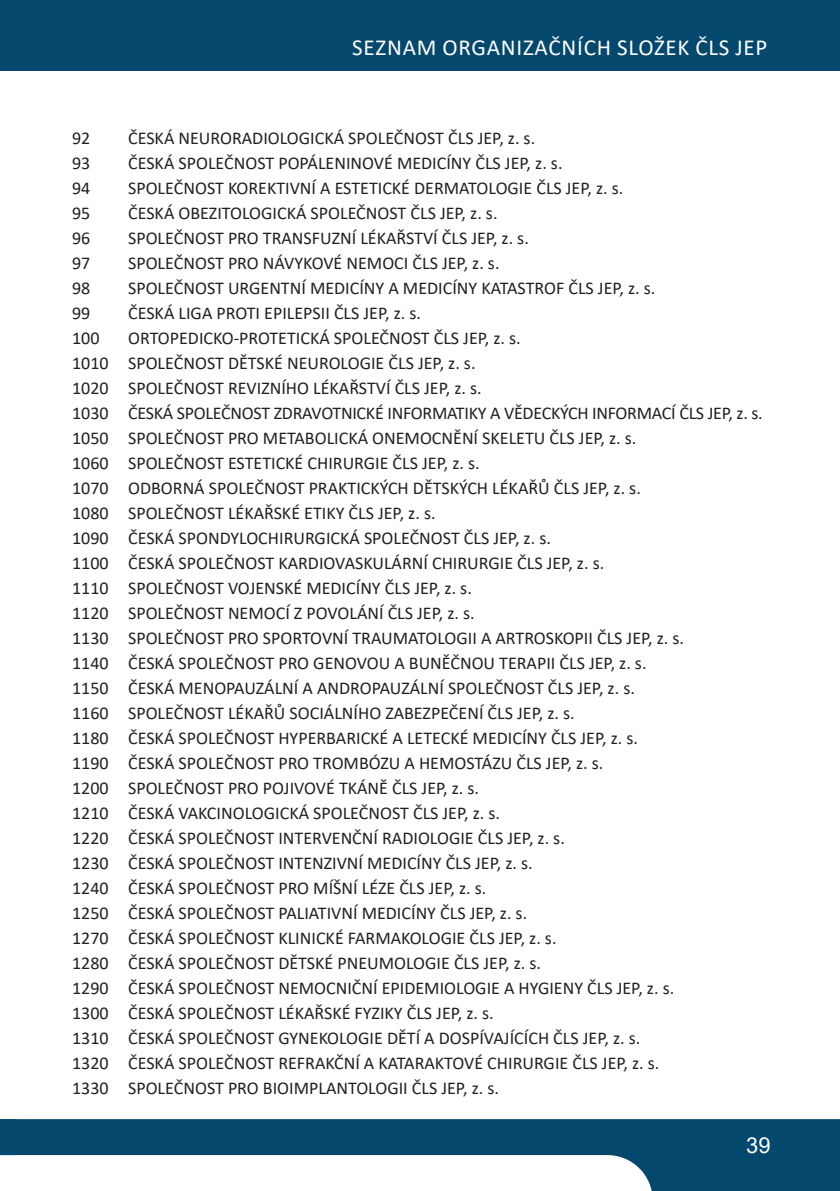
<style>
.page{position:relative;width:840px;height:1191px;background:#fff}
.page>*{position:absolute;margin:0;border:0;box-sizing:border-box;transform-origin:0 0}
.t1{font:23px "Calibri";letter-spacing:.035em;color:#fff}
.t2{font:23px "Calibri";letter-spacing:-.01em;color:#fff}
.t3{font:22px "Arial";color:#fff}
.t4{font:18px/25px "Calibri";color:#231f20}
</style>
<div class="page">
<svg style="left:17px;top:1119px;width:822px;height:72px;fill:#05486e"></svg>
<svg style="left:0;top:1119px;width:17px;height:37px"></svg>
<div style="left:0;top:0;width:839px;height:71px;background:#05486e"></div>
<p class="t1" style="left:352px;top:31px;width:416px">SEZNAM ORGANIZAČNÍCH SLOŽEK ČLS JEP</p>
<p class="t2" style="left:681px;top:31px;width:88px">STANOVY</p>
<p class="t4" style="left:72px;top:125px;width:20px">92</p>
<p class="t4" style="left:128px;top:125px;width:408px">ČESKÁ NEURORADIOLOGICKÁ SPOLEČNOST ČLS JEP, z. s.</p>
<p class="t4" style="left:72px;top:150px;width:20px">93</p>
<p class="t4" style="left:128px;top:150px;width:435px">ČESKÁ SPOLEČNOST POPÁLENINOVÉ MEDICÍNY ČLS JEP, z. s.</p>
<p class="t4" style="left:72px;top:175px;width:20px">94</p>
<p class="t4" style="left:128px;top:175px;width:496px">SPOLEČNOST KOREKTIVNÍ A ESTETICKÉ DERMATOLOGIE ČLS JEP, z. s.</p>
<p class="t4" style="left:72px;top:200px;width:20px">95</p>
<p class="t4" style="left:128px;top:200px;width:370px">ČESKÁ OBEZITOLOGICKÁ SPOLEČNOST ČLS JEP, z. s.</p>
<p class="t4" style="left:72px;top:225px;width:20px">96</p>
<p class="t4" style="left:128px;top:225px;width:402px">SPOLEČNOST PRO TRANSFUZNÍ LÉKAŘSTVÍ ČLS JEP, z. s.</p>
<p class="t4" style="left:72px;top:250px;width:20px">97</p>
<p class="t4" style="left:128px;top:250px;width:373px">SPOLEČNOST PRO NÁVYKOVÉ NEMOCI ČLS JEP, z. s.</p>
<p class="t4" style="left:72px;top:275px;width:20px">98</p>
<p class="t4" style="left:128px;top:275px;width:528px">SPOLEČNOST URGENTNÍ MEDICÍNY A MEDICÍNY KATASTROF ČLS JEP, z. s.</p>
<p class="t4" style="left:72px;top:300px;width:20px">99</p>
<p class="t4" style="left:128px;top:300px;width:294px">ČESKÁ LIGA PROTI EPILEPSII ČLS JEP, z. s.</p>
<p class="t4" style="left:72px;top:325px;width:29px">100</p>
<p class="t4" style="left:72px;top:325px;width:692px;text-indent:56px">ORTOPEDICKO-PROTETICKÁ SPOLEČNOST ČLS JEP, z. s.<br>1010 SPOLEČNOST DĚTSKÉ NEUROLOGIE ČLS JEP, z. s.<br>1020 SPOLEČNOST REVIZNÍHO LÉKAŘSTVÍ ČLS JEP, z. s.<br>1030 ČESKÁ SPOLEČNOST ZDRAVOTNICKÉ INFORMATIKY A VĚDECKÝCH INFORMACÍ ČLS JEP, z. s.<br>1050 SPOLEČNOST PRO METABOLICKÁ ONEMOCNĚNÍ SKELETU ČLS JEP, z. s.<br>1060 SPOLEČNOST ESTETICKÉ CHIRURGIE ČLS JEP, z. s.<br>1070 ODBORNÁ SPOLEČNOST PRAKTICKÝCH DĚTSKÝCH LÉKAŘŮ ČLS JEP, z. s.<br>1080 SPOLEČNOST LÉKAŘSKÉ ETIKY ČLS JEP, z. s.<br>1090 ČESKÁ SPONDYLOCHIRURGICKÁ SPOLEČNOST ČLS JEP, z. s.<br>1100 ČESKÁ SPOLEČNOST KARDIOVASKULÁRNÍ CHIRURGIE ČLS JEP, z. s.<br>1110 SPOLEČNOST VOJENSKÉ MEDICÍNY ČLS JEP, z. s.<br>1120 SPOLEČNOST NEMOCÍ Z POVOLÁNÍ ČLS JEP, z. s.<br>1130 SPOLEČNOST PRO SPORTOVNÍ TRAUMATOLOGII A ARTROSKOPII ČLS JEP, z. s.<br>1140 ČESKÁ SPOLEČNOST PRO GENOVOU A BUNĚČNOU TERAPII ČLS JEP, z. s.<br>1150 ČESKÁ MENOPAUZÁLNÍ A ANDROPAUZÁLNÍ SPOLEČNOST ČLS JEP, z. s.<br>1160 SPOLEČNOST LÉKAŘŮ SOCIÁLNÍHO ZABEZPEČENÍ ČLS JEP, z. s.<br>1180 ČESKÁ SPOLEČNOST HYPERBARICKÉ A LETECKÉ MEDICÍNY ČLS JEP, z. s.<br>1190 ČESKÁ SPOLEČNOST PRO TROMBÓZU A HEMOSTÁZU ČLS JEP, z. s.<br>1200 SPOLEČNOST PRO POJIVOVÉ TKÁNĚ ČLS JEP, z. s.<br>1210 ČESKÁ VAKCINOLOGICKÁ SPOLEČNOST ČLS JEP, z. s.<br>1220 ČESKÁ SPOLEČNOST INTERVENČNÍ RADIOLOGIE ČLS JEP, z. s.<br>1230 ČESKÁ SPOLEČNOST INTENZIVNÍ MEDICÍNY ČLS JEP, z. s.<br>1240 ČESKÁ SPOLEČNOST PRO MÍŠNÍ LÉZE ČLS JEP, z. s.<br>1250 ČESKÁ SPOLEČNOST PALIATIVNÍ MEDICÍNY ČLS JEP, z. s.<br>1270 ČESKÁ SPOLEČNOST KLINICKÉ FARMAKOLOGIE ČLS JEP, z. s.<br>1280 ČESKÁ SPOLEČNOST DĚTSKÉ PNEUMOLOGIE ČLS JEP, z. s.<br>1290 ČESKÁ SPOLEČNOST NEMOCNIČNÍ EPIDEMIOLOGIE A HYGIENY ČLS JEP, z. s.<br>1300 ČESKÁ SPOLEČNOST LÉKAŘSKÉ FYZIKY ČLS JEP, z. s.<br>1310 ČESKÁ SPOLEČNOST GYNEKOLOGIE DĚTÍ A DOSPÍVAJÍCÍCH ČLS JEP, z. s.<br>1320 ČESKÁ SPOLEČNOST REFRAKČNÍ A KATARAKTOVÉ CHIRURGIE ČLS JEP, z. s.<br>1330 SPOLEČNOST PRO BIOIMPLANTOLOGII ČLS JEP, z. s.</p>
<p class="t3" style="left:745px;top:1130px;width:26px">39</p>
</div>
